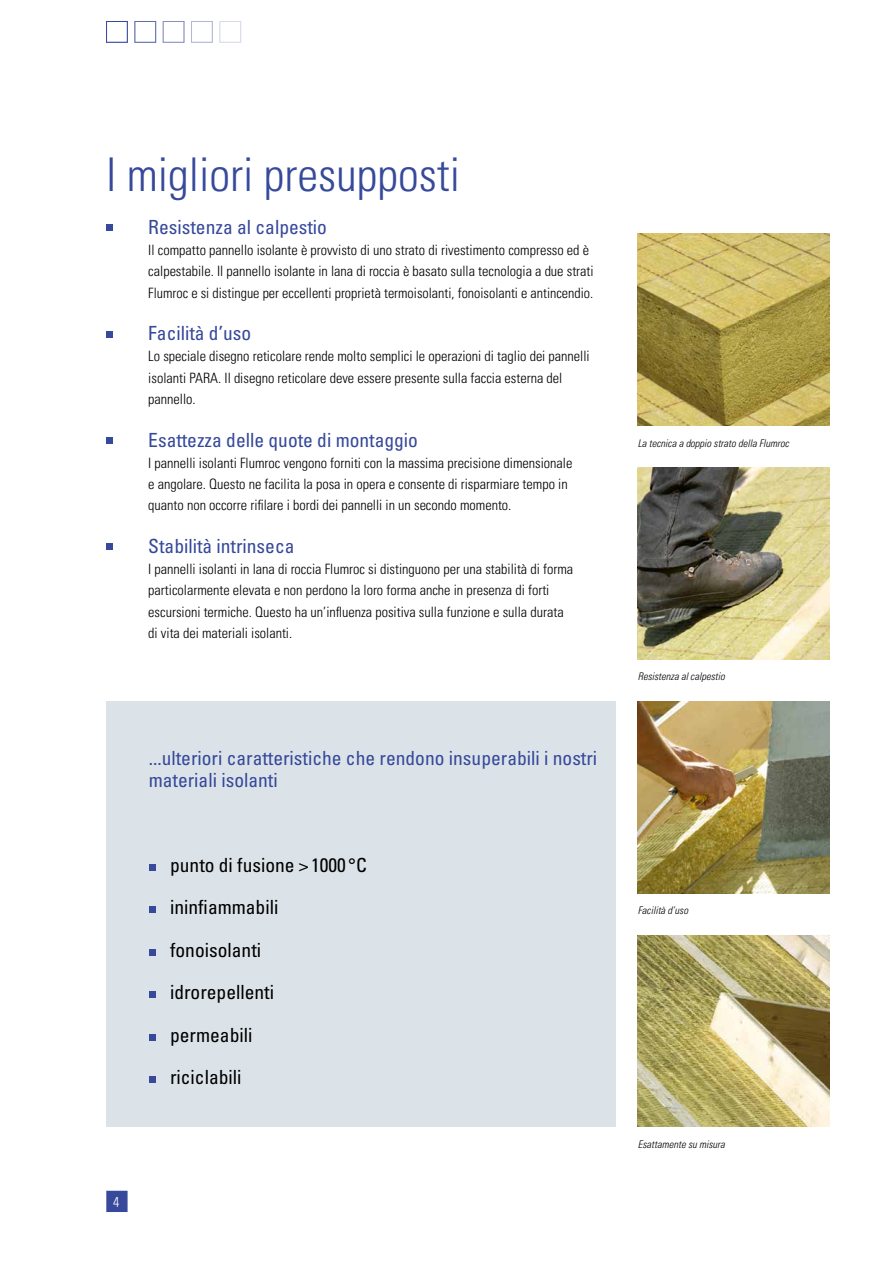
<style>
.page{position:relative;width:893px;height:1263px;background:#fff}
.page>*{position:absolute;margin:0;border:0;box-sizing:border-box;transform-origin:0 0}
.t1{font:300 condensed 46.5px "Univers LT Pro";color:#36499b}
.t2{font:condensed 19.5px/21.3px "Univers LT Pro";color:#36499b}
.t3{font:condensed 19.5px/42.5px "Univers LT Pro";color:#000}
.t4{font:300 condensed 14.25px/21.3px "Univers LT Pro";color:#000}
.t5{font:300 condensed 14.25px "Univers LT Pro";color:#fff}
.t6{font:italic 300 condensed 10.5px "Univers LT Pro";color:#000}
</style>
<div class="page">
<div style="left:220px;top:21px;width:21px;height:22px;border:1px solid #d7dbeb"></div>
<div style="left:191px;top:21px;width:22px;height:22px;border:1px solid #afb6d7"></div>
<div style="left:163px;top:21px;width:21px;height:22px;border:1px solid #8792c3"></div>
<div style="left:135px;top:21px;width:21px;height:22px;border:1px solid #5e6eaf"></div>
<div style="left:106px;top:21px;width:22px;height:22px;border:1px solid #36499b"></div>
<div style="left:106px;top:1191px;width:22px;height:21px;background:#36499b;border:2px solid #36499b"></div>
<img style="left:638px;top:468px;width:191px;height:191px">
<img style="left:638px;top:702px;width:191px;height:191px">
<img style="left:638px;top:935px;width:191px;height:192px">
<img style="left:638px;top:234px;width:191px;height:191px">
<div style="left:106px;top:702px;width:510px;height:425px;background:#dce3e8"></div>
<svg style="left:149px;top:864px;width:6px;height:6px"></svg>
<div style="left:149px;top:906px;width:6px;height:7px;background:#36499b"></div>
<svg style="left:149px;top:949px;width:6px;height:6px"></svg>
<div style="left:149px;top:991px;width:6px;height:7px;background:#36499b"></div>
<svg style="left:149px;top:1034px;width:6px;height:6px"></svg>
<div style="left:149px;top:1076px;width:6px;height:7px;background:#36499b"></div>
<div style="left:106px;top:224px;width:7px;height:7px;background:#36499b"></div>
<div style="left:106px;top:331px;width:7px;height:6px;background:#36499b"></div>
<div style="left:106px;top:437px;width:7px;height:6px;background:#36499b"></div>
<div style="left:106px;top:543px;width:7px;height:7px;background:#36499b"></div>
<h1 class="t1" style="left:106px;top:143px;width:355px">I migliori presupposti</h1>
<h2 class="t2" style="left:148px;top:216px;width:180px">Resistenza al calpestio</h2>
<p class="t4" style="left:148px;top:239px;width:447px">Il compatto pannello isolante è provvisto di uno strato di rivestimento compresso ed è calpestabile. Il pannello isolante in lana di roccia è basato sulla tecnologia a due strati<br>Flumroc e si distingue per eccellenti proprietà termoisolanti, fonoisolanti e antincendio.</p>
<h2 class="t2" style="left:148px;top:322px;width:104px">Facilità d’uso</h2>
<p class="t4" style="left:148px;top:345px;width:443px">Lo speciale disegno reticolare rende molto semplici le operazioni di taglio dei pannelli isolanti PARA. Il disegno reticolare deve essere presente sulla faccia esterna del pannello.</p>
<h2 class="t2" style="left:148px;top:428px;width:271px">Esattezza delle quote di montaggio</h2>
<p class="t4" style="left:148px;top:451px;width:426px">I pannelli isolanti Flumroc vengono forniti con la massima precisione dimensionale e angolare. Questo ne facilita la posa in opera e consente di risparmiare tempo in quanto non occorre rifilare i bordi dei pannelli in un secondo momento.</p>
<h2 class="t2" style="left:148px;top:535px;width:148px">Stabilità intrinseca</h2>
<p class="t4" style="left:148px;top:558px;width:426px">I pannelli isolanti in lana di roccia Flumroc si distinguono per una stabilità di forma particolarmente elevata e non perdono la loro forma anche in presenza di forti escursioni termiche. Questo ha un’influenza positiva sulla funzione e sulla durata di vita dei materiali isolanti.</p>
<h2 class="t2" style="left:149px;top:747px;width:450px">...ulteriori caratteristiche che rendono insuperabili i nostri materiali isolanti</h2>
<p class="t5" style="left:113px;top:1192px;width:8px">4</p>
<h2 class="t3" style="left:170px;top:843px;width:198px">punto di fusione &gt;1000 °C ininfiammabili fonoisolanti idrorepellenti<br>permeabili<br>riciclabili</h2>
<p class="t6" style="left:638px;top:436px;width:153px">La tecnica a doppio strato della Flumroc</p>
<p class="t6" style="left:638px;top:669px;width:88px">Resistenza al calpestio</p>
<p class="t6" style="left:638px;top:903px;width:52px">Facilità d’uso</p>
<p class="t6" style="left:638px;top:1137px;width:88px">Esattamente su misura</p>
</div>
